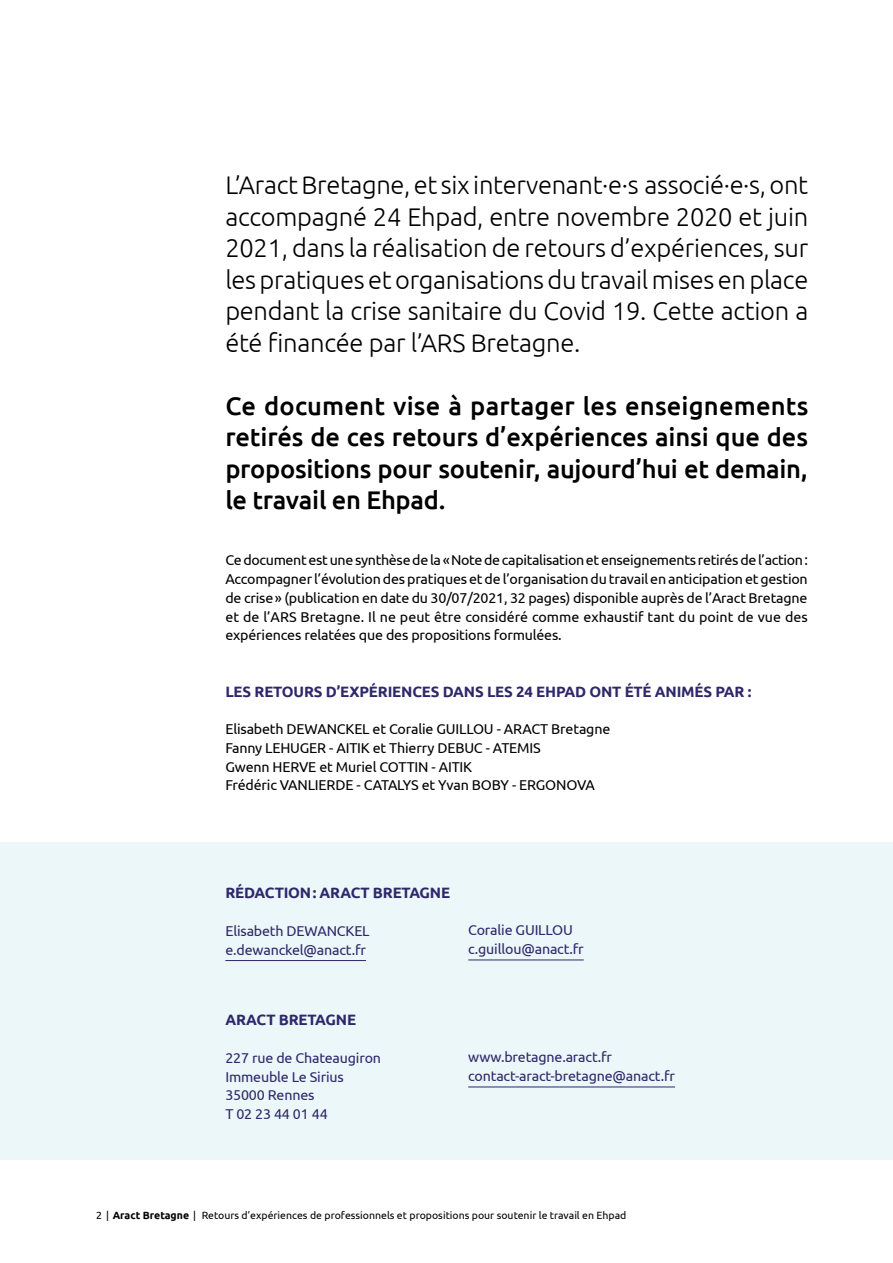
<style>
.page{position:relative;width:893px;height:1263px;background:#fff}
.page>*{position:absolute;margin:0;border:0;box-sizing:border-box;transform-origin:0 0}
.t1{font:300 25.5px/31.5px "Ubuntu";letter-spacing:-.01em;color:#000;text-align:justify}
.t2{font:500 25.5px/31.5px "Ubuntu";letter-spacing:-.01em;color:#000;text-align:justify}
.t3{font:700 15px "Ubuntu";letter-spacing:-.01em;color:#2e286a}
.t4{font:14.25px/18.8px "Ubuntu";letter-spacing:-.01em;color:#000;text-align:justify}
.t5{font:14.25px/18.8px "Ubuntu";letter-spacing:-.01em;color:#2e286a}
.t6{font:10.5px "Ubuntu";color:#000}
.s1{font-weight:700}
</style>
<div class="page">
<div style="left:0;top:842px;width:893px;height:318px;background:#ecf7f9"></div>
<hr style="left:468px;top:1086px;width:207px;height:1px;background:#2e286a">
<hr style="left:225px;top:960px;width:141px;height:1px;background:#2e286a">
<hr style="left:468px;top:959px;width:116px;height:1px;background:#2e286a">
<p class="t1" style="left:225px;top:169px;width:584px">L’Aract Bretagne, et six intervenant·e·s associé·e·s, ont accompagné 24 Ehpad, entre novembre 2020 et juin 2021, dans la réalisation de retours d’expériences, sur les pratiques et organisations du travail mises en place pendant la crise sanitaire du Covid 19. Cette action a été financée par l’ARS Bretagne.</p>
<h1 class="t2" style="left:225px;top:389px;width:584px">Ce document vise à partager les enseignements retirés de ces retours d’expériences ainsi que des propositions pour soutenir, aujourd’hui et demain, le travail en Ehpad.</h1>
<p class="t4" style="left:225px;top:550px;width:584px">Ce document est une synthèse de la «Note de capitalisation et enseignements retirés de l’action:<br>Accompagner l’évolution des pratiques et de l’organisation du travail en anticipation et gestion de crise» (publication en date du 30/07/2021, 32 pages) disponible auprès de l’Aract Bretagne et de l’ARS Bretagne. Il ne peut être considéré comme exhaustif tant du point de vue des expériences relatées que des propositions formulées.</p>
<p class="t3" style="left:225px;top:682px;width:528px">LES RETOURS D’EXPÉRIENCES DANS LES 24 EHPAD ONT ÉTÉ ANIMÉS PAR :</p>
<p class="t4" style="left:225px;top:719px;width:386px;text-align:left">Elisabeth DEWANCKEL et Coralie GUILLOU - ARACT Bretagne Fanny LEHUGER - AITIK et Thierry DEBUC - ATEMIS<br>Gwenn HERVE et Muriel COTTIN - AITIK<br>Frédéric VANLIERDE - CATALYS et Yvan BOBY - ERGONOVA</p>
<p class="t3" style="left:225px;top:884px;width:226px">RÉDACTION: ARACT BRETAGNE</p>
<p class="t5" style="left:225px;top:921px;width:146px">Elisabeth DEWANCKEL e.dewanckel@anact.fr</p>
<p class="t5" style="left:468px;top:920px;width:117px">Coralie GUILLOU c.guillou@anact.fr</p>
<p class="t3" style="left:225px;top:1011px;width:132px">ARACT BRETAGNE</p>
<p class="t5" style="left:225px;top:1048px;width:157px">227 rue de Chateaugiron<br>Immeuble Le Sirius<br>35000 Rennes<br>T 02 23 44 01 44</p>
<p class="t5" style="left:468px;top:1047px;width:208px">www.bretagne.aract.fr contact-aract-bretagne@anact.fr</p>
<p class="t6" style="left:96px;top:1209px;width:532px">2 | <span class="s1">Aract Bretagne</span> | Retours d’expériences de professionnels et propositions pour soutenir le travail en Ehpad</p>
</div>
